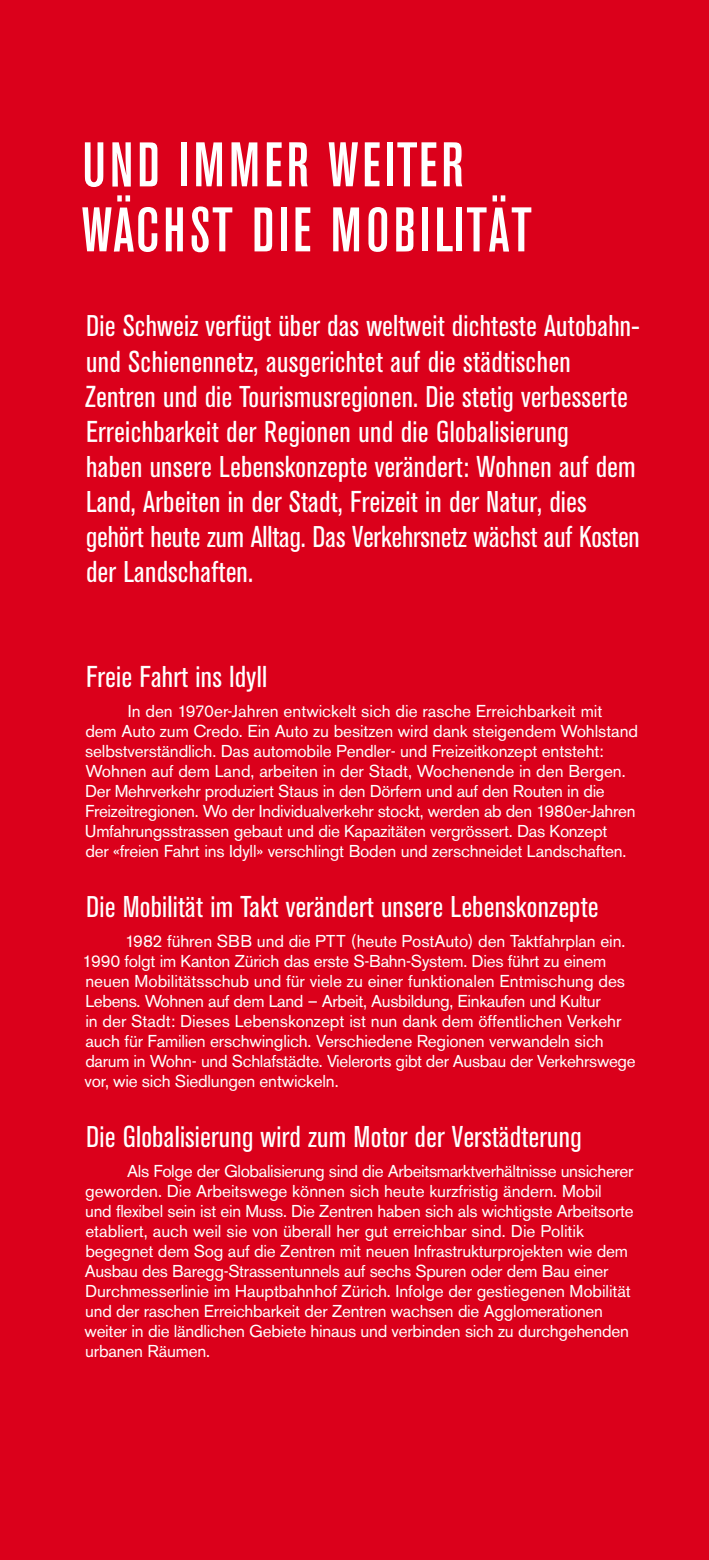
<style>
.page{position:relative;width:709px;height:1560px;background:#fff}
.page>*{position:absolute;margin:0;border:0;box-sizing:border-box;transform-origin:0 0}
.t1{font:500 condensed 62.5px/65px "AK11";letter-spacing:.075em;color:#fff}
.t2{font:condensed 30px/35px "AK11";letter-spacing:.02em;color:#fff}
.t3{font:17px/20px "AK11";color:#fff}
</style>
<div class="page">
<div style="left:0;top:0;width:709px;height:1559px;background:#db001b"></div>
<h1 class="t1" style="left:82px;top:132px;width:451px">UND IMMER WEITER<br>WÄCHST DIE MOBILITÄT</h1>
<p class="t2" style="left:85px;top:308px;width:556px">Die Schweiz verfügt über das weltweit dichteste Autobahn&shy;und Schienennetz, ausgerichtet auf die städtischen Zentren und die Tourismusregionen. Die stetig verbesserte Erreichbarkeit der Regionen und die Globalisierung<br>haben unsere Lebenskonzepte verändert: Wohnen auf dem Land, Arbeiten in der Stadt, Freizeit in der Natur, dies gehört heute zum Alltag. Das Verkehrsnetz wächst auf Kosten der Landschaften.</p>
<h2 class="t2" style="left:86px;top:658px;width:182px">Freie Fahrt ins Idyll</h2>
<p class="t3" style="left:85px;top:701px;width:554px;text-indent:43px">In den 1970er-Jahren entwickelt sich die rasche Erreichbarkeit mit<br>dem Auto zum Credo. Ein Auto zu besitzen wird dank steigendem Wohlstand selbstverständlich. Das automobile Pendler- und Freizeitkonzept entsteht:<br>Wohnen auf dem Land, arbeiten in der Stadt, Wochenende in den Bergen.<br>Der Mehrverkehr produziert Staus in den Dörfern und auf den Routen in die Freizeitregionen. Wo der Individualverkehr stockt, werden ab den 1980er-Jahren Umfahrungsstrassen gebaut und die Kapazitäten vergrössert. Das Konzept<br>der «freien Fahrt ins Idyll» verschlingt Boden und zerschneidet Landschaften.</p>
<h2 class="t2" style="left:86px;top:888px;width:514px">Die Mobilität im Takt verändert unsere Lebenskonzepte</h2>
<p class="t3" style="left:83px;top:931px;width:554px;text-indent:43px">1982 führen SBB und die PTT (heute PostAuto) den Taktfahrplan ein.<br>1990 folgt im Kanton Zürich das erste S-Bahn-System. Dies führt zu einem neuen Mobilitätsschub und für viele zu einer funktionalen Entmischung des Lebens. Wohnen auf dem Land – Arbeit, Ausbildung, Einkaufen und Kultur<br>in der Stadt: Dieses Lebenskonzept ist nun dank dem öffentlichen Verkehr auch für Familien erschwinglich. Verschiedene Regionen verwandeln sich darum in Wohn- und Schlafstädte. Vielerorts gibt der Ausbau der Verkehrswege vor, wie sich Siedlungen entwickeln.</p>
<h2 class="t2" style="left:86px;top:1118px;width:497px">Die Globalisierung wird zum Motor der Verstädterung</h2>
<p class="t3" style="left:84px;top:1161px;width:550px;text-indent:43px">Als Folge der Globalisierung sind die Arbeitsmarktverhältnisse unsicherer geworden. Die Arbeitswege können sich heute kurzfristig ändern. Mobil<br>und flexibel sein ist ein Muss. Die Zentren haben sich als wichtigste Arbeitsorte etabliert, auch weil sie von überall her gut erreichbar sind. Die Politik begegnet dem Sog auf die Zentren mit neuen Infrastrukturprojekten wie dem Ausbau des Baregg-Strassentunnels auf sechs Spuren oder dem Bau einer Durchmesserlinie im Hauptbahnhof Zürich. Infolge der gestiegenen Mobilität und der raschen Erreichbarkeit der Zentren wachsen die Agglomerationen weiter in die ländlichen Gebiete hinaus und verbinden sich zu durchgehenden urbanen Räumen.</p>
</div>
